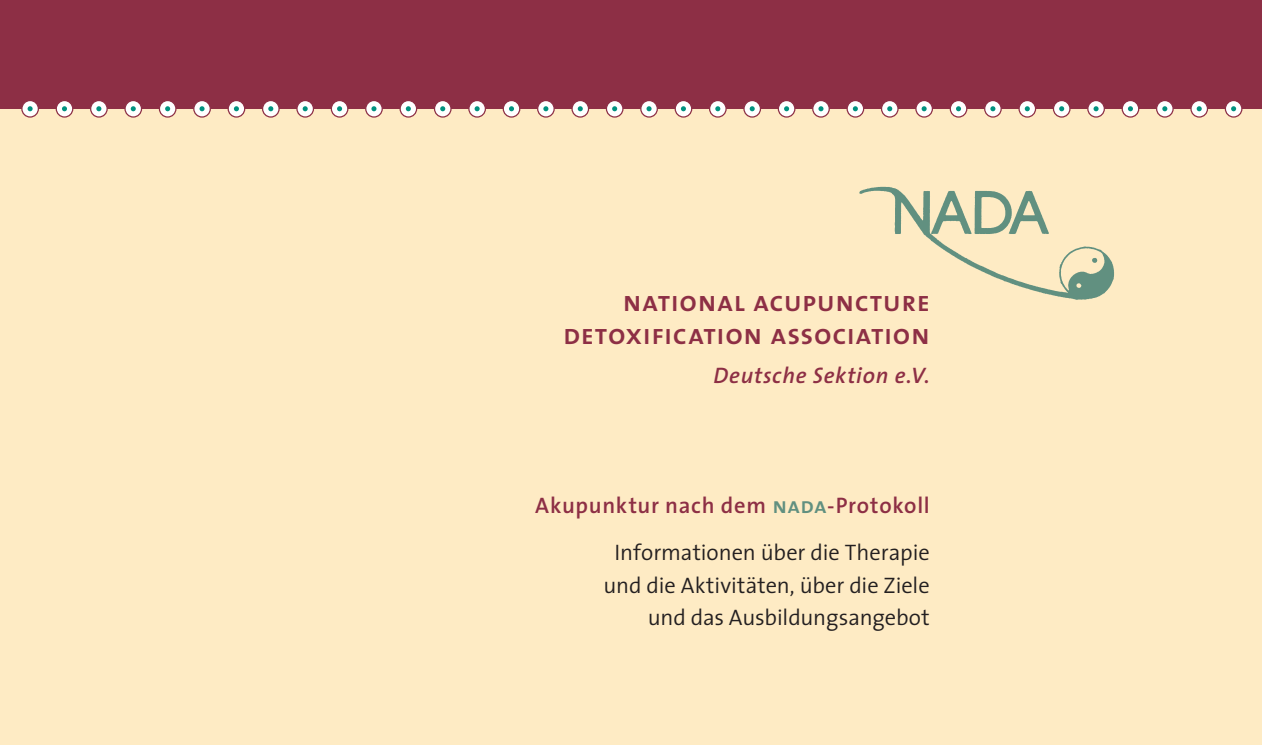
<style>
.page{position:relative;width:1262px;height:745px;background:#fff}
.page>*{position:absolute;margin:0;border:0;box-sizing:border-box;transform-origin:0 0}
.t1{font:28.75px/32.5px "The Sans Semi Bold Caps";letter-spacing:.02em;color:#8d2f45;text-align:right}
.t2{font:300 22.5px/46.8px "The Sans";color:#231f20;text-align:right}
.t3{font:italic 600 22.5px "The Sans";letter-spacing:.035em;color:#8d2f45}
.s1{font-weight:600;color:#8d2f45}
.s2{font-family:"The Sans Semi Bold Caps";font-weight:400;color:#619080}
</style>
<div class="page">
<div style="left:0;top:0;width:1261px;height:116px;background:#8d2f45"></div>
<div style="left:0;top:109px;width:1261px;height:635px;background:#feebc4"></div>
<img style="left:859px;top:186px;width:255px;height:114px">
<svg style="left:22px;top:100px;width:16px;height:17px"></svg>
<div style="left:21px;top:100px;width:18px;height:17px;border:1px solid #8d2f45;border-radius:50%"></div>
<svg style="left:28px;top:106px;width:5px;height:5px"></svg>
<div style="left:56px;top:100px;width:17px;height:17px;background:#fff;border-radius:50%"></div>
<div style="left:56px;top:100px;width:17px;height:17px;border:1px solid #8d2f45;border-radius:50%"></div>
<svg style="left:62px;top:106px;width:5px;height:5px"></svg>
<svg style="left:91px;top:100px;width:16px;height:17px"></svg>
<div style="left:90px;top:100px;width:18px;height:17px;border:1px solid #8d2f45;border-radius:50%"></div>
<svg style="left:96px;top:106px;width:5px;height:5px"></svg>
<svg style="left:125px;top:100px;width:16px;height:17px"></svg>
<div style="left:124px;top:100px;width:18px;height:17px;border:1px solid #8d2f45;border-radius:50%"></div>
<svg style="left:131px;top:106px;width:5px;height:5px"></svg>
<svg style="left:159px;top:100px;width:17px;height:17px"></svg>
<div style="left:159px;top:100px;width:17px;height:17px;border:1px solid #8d2f45;border-radius:50%"></div>
<svg style="left:165px;top:106px;width:5px;height:5px"></svg>
<svg style="left:194px;top:100px;width:16px;height:17px"></svg>
<div style="left:193px;top:100px;width:18px;height:17px;border:1px solid #8d2f45;border-radius:50%"></div>
<svg style="left:199px;top:106px;width:5px;height:5px"></svg>
<svg style="left:228px;top:100px;width:17px;height:17px"></svg>
<div style="left:227px;top:100px;width:18px;height:17px;border:1px solid #8d2f45;border-radius:50%"></div>
<svg style="left:234px;top:106px;width:5px;height:5px"></svg>
<svg style="left:262px;top:100px;width:17px;height:17px"></svg>
<div style="left:262px;top:100px;width:18px;height:17px;border:1px solid #8d2f45;border-radius:50%"></div>
<svg style="left:268px;top:106px;width:5px;height:5px"></svg>
<svg style="left:297px;top:100px;width:16px;height:17px"></svg>
<div style="left:296px;top:100px;width:18px;height:17px;border:1px solid #8d2f45;border-radius:50%"></div>
<svg style="left:303px;top:106px;width:5px;height:5px"></svg>
<svg style="left:331px;top:100px;width:17px;height:17px"></svg>
<div style="left:331px;top:100px;width:17px;height:17px;border:1px solid #8d2f45;border-radius:50%"></div>
<svg style="left:337px;top:106px;width:5px;height:5px"></svg>
<svg style="left:366px;top:100px;width:16px;height:17px"></svg>
<div style="left:365px;top:100px;width:18px;height:17px;border:1px solid #8d2f45;border-radius:50%"></div>
<svg style="left:371px;top:106px;width:5px;height:5px"></svg>
<svg style="left:400px;top:100px;width:16px;height:17px"></svg>
<div style="left:399px;top:100px;width:18px;height:17px;border:1px solid #8d2f45;border-radius:50%"></div>
<svg style="left:406px;top:106px;width:5px;height:5px"></svg>
<svg style="left:434px;top:100px;width:17px;height:17px"></svg>
<div style="left:434px;top:100px;width:17px;height:17px;border:1px solid #8d2f45;border-radius:50%"></div>
<svg style="left:440px;top:106px;width:5px;height:5px"></svg>
<svg style="left:469px;top:100px;width:16px;height:17px"></svg>
<div style="left:468px;top:100px;width:18px;height:17px;border:1px solid #8d2f45;border-radius:50%"></div>
<svg style="left:474px;top:106px;width:5px;height:5px"></svg>
<svg style="left:503px;top:100px;width:17px;height:17px"></svg>
<div style="left:502px;top:100px;width:18px;height:17px;border:1px solid #8d2f45;border-radius:50%"></div>
<svg style="left:509px;top:106px;width:5px;height:5px"></svg>
<svg style="left:537px;top:100px;width:17px;height:17px"></svg>
<div style="left:537px;top:100px;width:18px;height:17px;border:1px solid #8d2f45;border-radius:50%"></div>
<svg style="left:543px;top:106px;width:5px;height:5px"></svg>
<svg style="left:572px;top:100px;width:16px;height:17px"></svg>
<div style="left:571px;top:100px;width:18px;height:17px;border:1px solid #8d2f45;border-radius:50%"></div>
<svg style="left:577px;top:106px;width:6px;height:5px"></svg>
<svg style="left:606px;top:100px;width:17px;height:17px"></svg>
<div style="left:606px;top:100px;width:17px;height:17px;border:1px solid #8d2f45;border-radius:50%"></div>
<svg style="left:612px;top:106px;width:5px;height:5px"></svg>
<svg style="left:641px;top:100px;width:16px;height:17px"></svg>
<div style="left:640px;top:100px;width:18px;height:17px;border:1px solid #8d2f45;border-radius:50%"></div>
<svg style="left:646px;top:106px;width:5px;height:5px"></svg>
<svg style="left:675px;top:100px;width:16px;height:17px"></svg>
<div style="left:674px;top:100px;width:18px;height:17px;border:1px solid #8d2f45;border-radius:50%"></div>
<svg style="left:681px;top:106px;width:5px;height:5px"></svg>
<svg style="left:709px;top:100px;width:17px;height:17px"></svg>
<div style="left:709px;top:100px;width:17px;height:17px;border:1px solid #8d2f45;border-radius:50%"></div>
<svg style="left:715px;top:106px;width:5px;height:5px"></svg>
<svg style="left:744px;top:100px;width:16px;height:17px"></svg>
<div style="left:743px;top:100px;width:18px;height:17px;border:1px solid #8d2f45;border-radius:50%"></div>
<svg style="left:749px;top:106px;width:5px;height:5px"></svg>
<svg style="left:778px;top:100px;width:16px;height:17px"></svg>
<div style="left:777px;top:100px;width:18px;height:17px;border:1px solid #8d2f45;border-radius:50%"></div>
<svg style="left:784px;top:106px;width:5px;height:5px"></svg>
<svg style="left:812px;top:100px;width:17px;height:17px"></svg>
<div style="left:812px;top:100px;width:17px;height:17px;border:1px solid #8d2f45;border-radius:50%"></div>
<svg style="left:818px;top:106px;width:5px;height:5px"></svg>
<svg style="left:847px;top:100px;width:16px;height:17px"></svg>
<div style="left:846px;top:100px;width:18px;height:17px;border:1px solid #8d2f45;border-radius:50%"></div>
<svg style="left:852px;top:106px;width:6px;height:5px"></svg>
<svg style="left:881px;top:100px;width:17px;height:17px"></svg>
<div style="left:881px;top:100px;width:17px;height:17px;border:1px solid #8d2f45;border-radius:50%"></div>
<svg style="left:887px;top:106px;width:5px;height:5px"></svg>
<svg style="left:916px;top:100px;width:16px;height:17px"></svg>
<div style="left:915px;top:100px;width:18px;height:17px;border:1px solid #8d2f45;border-radius:50%"></div>
<svg style="left:921px;top:106px;width:5px;height:5px"></svg>
<svg style="left:950px;top:100px;width:16px;height:17px"></svg>
<div style="left:949px;top:100px;width:18px;height:17px;border:1px solid #8d2f45;border-radius:50%"></div>
<svg style="left:956px;top:106px;width:5px;height:5px"></svg>
<svg style="left:984px;top:100px;width:17px;height:17px"></svg>
<div style="left:984px;top:100px;width:17px;height:17px;border:1px solid #8d2f45;border-radius:50%"></div>
<svg style="left:990px;top:106px;width:5px;height:5px"></svg>
<svg style="left:1019px;top:100px;width:16px;height:17px"></svg>
<div style="left:1018px;top:100px;width:18px;height:17px;border:1px solid #8d2f45;border-radius:50%"></div>
<svg style="left:1024px;top:106px;width:5px;height:5px"></svg>
<svg style="left:1053px;top:100px;width:16px;height:17px"></svg>
<div style="left:1052px;top:100px;width:18px;height:17px;border:1px solid #8d2f45;border-radius:50%"></div>
<svg style="left:1059px;top:106px;width:5px;height:5px"></svg>
<svg style="left:1087px;top:100px;width:17px;height:17px"></svg>
<div style="left:1087px;top:100px;width:17px;height:17px;border:1px solid #8d2f45;border-radius:50%"></div>
<svg style="left:1093px;top:106px;width:5px;height:5px"></svg>
<svg style="left:1122px;top:100px;width:16px;height:17px"></svg>
<div style="left:1121px;top:100px;width:18px;height:17px;border:1px solid #8d2f45;border-radius:50%"></div>
<svg style="left:1127px;top:106px;width:5px;height:5px"></svg>
<svg style="left:1156px;top:100px;width:17px;height:17px"></svg>
<div style="left:1155px;top:100px;width:18px;height:17px;border:1px solid #8d2f45;border-radius:50%"></div>
<svg style="left:1162px;top:106px;width:5px;height:5px"></svg>
<svg style="left:1190px;top:100px;width:17px;height:17px"></svg>
<div style="left:1190px;top:100px;width:18px;height:17px;border:1px solid #8d2f45;border-radius:50%"></div>
<svg style="left:1196px;top:106px;width:5px;height:5px"></svg>
<svg style="left:1225px;top:100px;width:16px;height:17px"></svg>
<div style="left:1224px;top:100px;width:18px;height:17px;border:1px solid #8d2f45;border-radius:50%"></div>
<svg style="left:1231px;top:106px;width:5px;height:5px"></svg>
<p class="t1" style="left:563px;top:284px;width:368px">national acupuncture detoxification association</p>
<p class="t3" style="left:713px;top:356px;width:218px">Deutsche Sektion e.V.</p>
<p class="t2" style="left:535px;top:481px;width:396px"><span class="s1">Akupunktur nach dem</span> <span class="s2">nada</span><span class="s1">-Protokoll<br></span>Informationen über die Therapie</p>
<p class="t2" style="left:603px;top:567px;width:328px;line-height:32.5px">und die Aktivitäten, über die Ziele und das Ausbildungsangebot</p>
</div>
